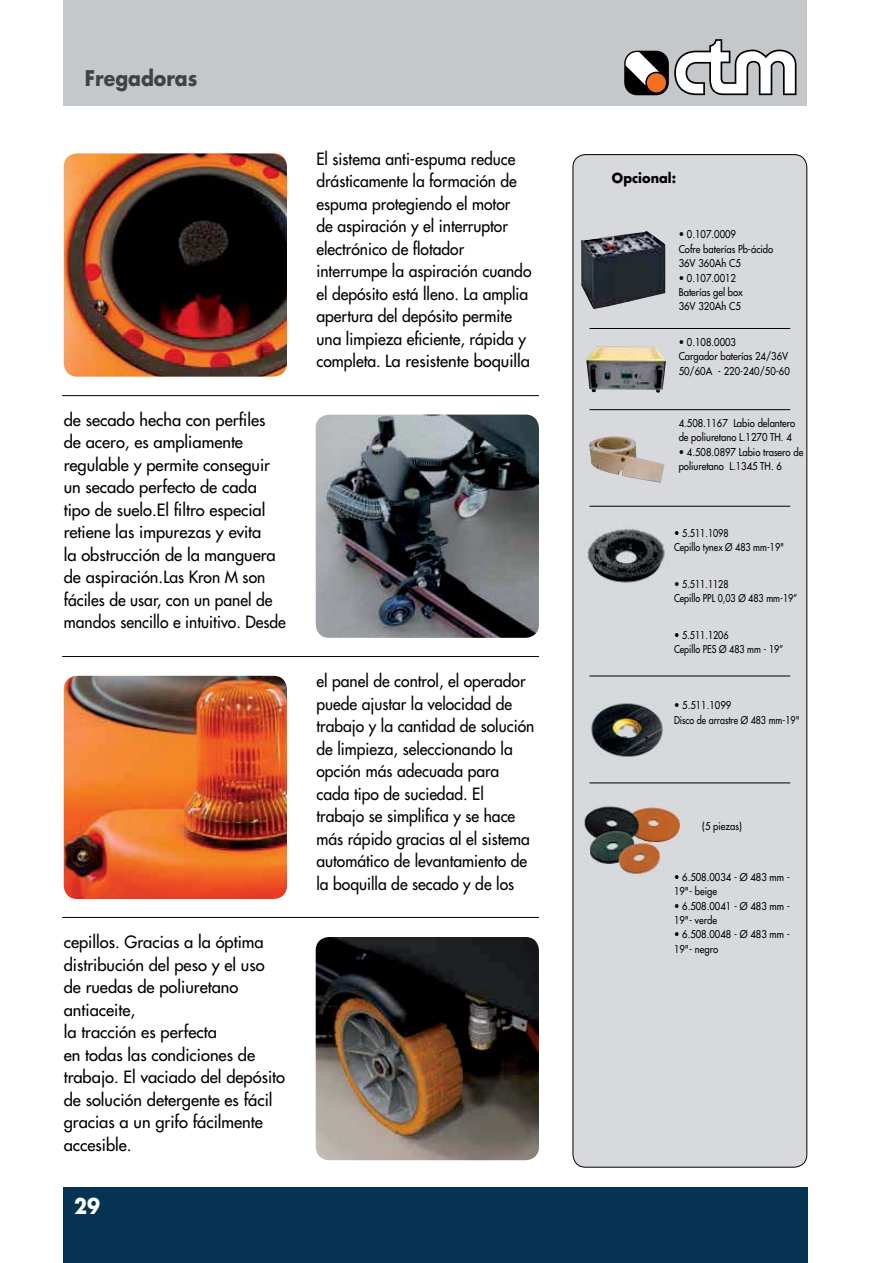
<style>
.page{position:relative;width:893px;height:1263px;background:#fff}
.page>*{position:absolute;margin:0;border:0;box-sizing:border-box;transform-origin:0 0}
.t1{font:700 21px "Futura Std";color:#404247;scale:.9 1}
.t2{font:700 21px "Futura Std";color:#fff;scale:.9 1}
.t3{font:500 16.5px/22.5px "Futura Std";color:#000;scale:.95 1}
.t4{font:500 16.5px/22.5px "Futura Std";color:#000}
.t5{font:700 13.5px "Futura Std";color:#000;scale:.95 1}
.t6{font:500 10.5px/14.4px "Futura Std";color:#000;scale:.9 1}
</style>
<div class="page">
<div style="left:64px;top:0;width:743px;height:106px;background:#c4c8cb"></div>
<svg style="left:624px;top:39px;width:172px;height:56px"></svg>
<div style="left:64px;top:1188px;width:744px;height:75px;background:#063254"></div>
<div style="left:573px;top:155px;width:234px;height:1012px;background:#d7d9dc;border-radius:13px"></div>
<div style="left:572px;top:154px;width:235px;height:1014px;border:1px solid #000;border-radius:13px"></div>
<hr style="left:62px;top:395px;width:477px;height:1px;background:#000">
<hr style="left:62px;top:656px;width:477px;height:1px;background:#000">
<hr style="left:62px;top:917px;width:477px;height:1px;background:#000">
<img style="left:64px;top:153px;width:223px;height:224px;border-radius:13px">
<img style="left:316px;top:415px;width:223px;height:223px;border-radius:13px">
<img style="left:64px;top:676px;width:223px;height:223px;border-radius:13px">
<img style="left:316px;top:937px;width:223px;height:223px;border-radius:13px">
<hr style="left:589px;top:328px;width:201px;height:1px;background:#000">
<hr style="left:589px;top:409px;width:201px;height:1px;background:#000">
<hr style="left:589px;top:506px;width:201px;height:1px;background:#000">
<hr style="left:589px;top:783px;width:201px;height:1px;background:#000">
<hr style="left:589px;top:676px;width:201px;height:1px;background:#000">
<img style="left:589px;top:436px;width:76px;height:47px">
<img style="left:584px;top:806px;width:98px;height:70px">
<img style="left:587px;top:528px;width:78px;height:55px">
<img style="left:591px;top:703px;width:72px;height:56px">
<img style="left:581px;top:231px;width:84px;height:78px">
<img style="left:586px;top:347px;width:80px;height:46px">
<p class="t1" style="left:85px;top:68px;width:127px">Fregadoras</p>
<p class="t4" style="left:64px;top:409px;width:224px">de secado hecha con perfiles de acero, es ampliamente regulable y permite conseguir un secado perfecto de cada tipo de suelo.El filtro especial retiene las impurezas y evita<br>la obstrucción de la manguera de aspiración.Las Kron M son fáciles de usar, con un panel de mandos sencillo e intuitivo. Desde</p>
<p class="t4" style="left:64px;top:932px;width:223px">cepillos. Gracias a la óptima distribución del peso y el uso de ruedas de poliuretano antiaceite,<br>la tracción es perfecta<br>en todas las condiciones de trabajo. El vaciado del depósito de solución detergente es fácil gracias a un grifo fácilmente accesible.</p>
<p class="t2" style="left:74px;top:1197px;width:30px">29</p>
<p class="t3" style="left:316px;top:148px;width:228px">El sistema anti-espuma reduce drásticamente la formación de espuma protegiendo el motor<br>de aspiración y el interruptor electrónico de flotador interrumpe la aspiración cuando el depósito está lleno. La amplia apertura del depósito permite una limpieza eficiente, rápida y completa. La resistente boquilla</p>
<p class="t3" style="left:316px;top:671px;width:231px">el panel de control, el operador puede ajustar la velocidad de trabajo y la cantidad de solución de limpieza, seleccionando la opción más adecuada para cada tipo de suciedad. El trabajo se simplifica y se hace más rápido gracias al el sistema automático de levantamiento de la boquilla de secado y de los</p>
<p class="t5" style="left:612px;top:172px;width:69px">Opcional:</p>
<p class="t6" style="left:679px;top:228px;width:107px">• 0.107.0009<br>Cofre baterías Pb-ácido<br>36V 360Ah C5</p>
<p class="t6" style="left:679px;top:271px;width:73px">• 0.107.0012<br>Baterías gel box<br>36V 320Ah C5</p>
<p class="t6" style="left:679px;top:335px;width:125px">• 0.108.0003<br>Cargador baterías 24/36V<br>50/60A - 220-240/50-60</p>
<p class="t6" style="left:679px;top:417px;width:131px">4.508.1167 Labio delantero de poliuretano L.1270 TH. 4</p>
<p class="t6" style="left:679px;top:445px;width:140px">• 4.508.0897 Labio trasero de poliuretano L.1345 TH. 6</p>
<p class="t6" style="left:674px;top:527px;width:124px;line-height:13.5px">• 5.511.1098<br>Cepillo tynex Ø 483 mm-19"</p>
<p class="t6" style="left:674px;top:578px;width:138px;line-height:13.5px">• 5.511.1128<br>Cepillo PPL 0,03 Ø 483 mm-19”</p>
<p class="t6" style="left:674px;top:629px;width:123px;line-height:13.5px">• 5.511.1206<br>Cepillo PES Ø 483 mm - 19”</p>
<p class="t6" style="left:674px;top:699px;width:141px">• 5.511.1099<br>Disco de arrastre Ø 483 mm-19"</p>
<p class="t6" style="left:702px;top:819px;width:45px">(5 piezas)</p>
<p class="t6" style="left:674px;top:870px;width:130px">• 6.508.0034 - Ø 483 mm -<br>19"- beige</p>
<p class="t6" style="left:674px;top:899px;width:130px">• 6.508.0041 - Ø 483 mm -<br>19"- verde</p>
<p class="t6" style="left:674px;top:928px;width:130px">• 6.508.0048 - Ø 483 mm -<br>19"- negro</p>
</div>
